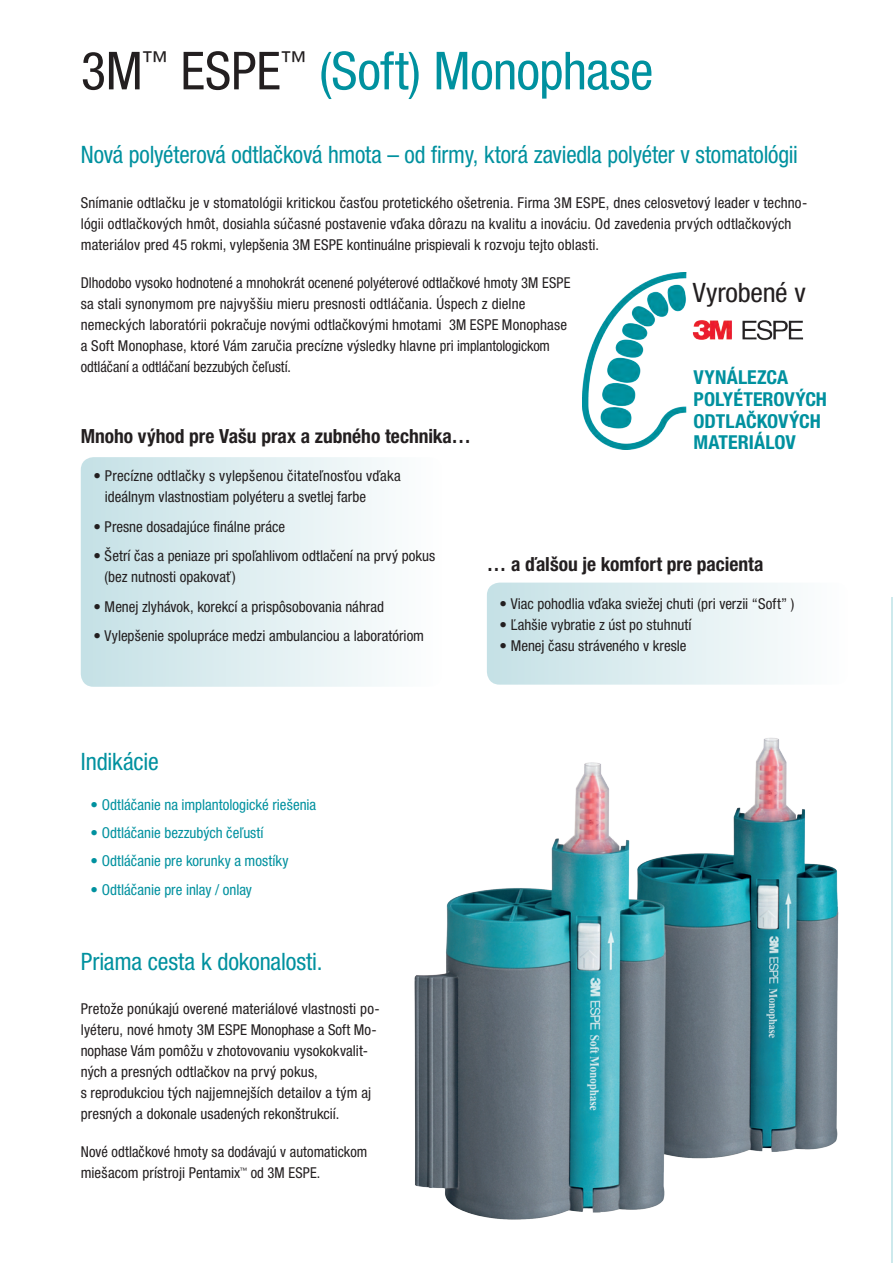
<style>
.page{position:relative;width:893px;height:1263px;background:#fff}
.page>*{position:absolute;margin:0;border:0;box-sizing:border-box;transform-origin:0 0}
.t1{font:condensed 52.5px "Helvetica Neue LT Pro";letter-spacing:-.005em;color:#00919f}
.t2{font:condensed 26.7px "Helvetica Neue LT Pro";letter-spacing:-.01em;color:#231f20;scale:1.05 1}
.t3{font:condensed 24px "Helvetica Neue LT Pro";letter-spacing:-.01em;color:#00919f}
.t4{font:700 condensed 19.5px "Helvetica Neue LT Pro";color:#231f20}
.t5{font:700 condensed 19.2px/21.6px "Helvetica Neue LT Pro";color:#00919f;scale:1.04 1}
.t6{font:condensed 15px/21px "Helvetica Neue LT Pro";letter-spacing:.005em;color:#231f20}
.t7{font:condensed 15px "Helvetica Neue LT Pro";color:#00919f}
.s1{color:#231f20}
</style>
<div class="page">
<img style="left:414px;top:719px;width:479px;height:544px">
<div style="left:81px;top:457px;width:361px;height:230px;background:linear-gradient(to right,#c5e1e6,#fefefe);border-radius:13px"></div>
<div style="left:487px;top:583px;width:361px;height:102px;background:linear-gradient(to right,#c5e1e6,#fefefe);border-radius:13px"></div>
<img style="left:582px;top:272px;width:222px;height:178px">
<h1 class="t1" style="left:81px;top:40px;width:574px"><span class="s1">3M</span><sup>™</sup> <span class="s1">ESPE</span><sup>™</sup> (Soft) Monophase</h1>
<h3 class="t3" style="left:81px;top:141px;width:719px">Nová polyéterová odtlačková hmota – od firmy, ktorá zaviedla polyéter v stomatológii</h3>
<p class="t6" style="left:81px;top:192px;width:728px">Snímanie odtlačku je v stomatológii kritickou časťou protetického ošetrenia. Firma 3M ESPE, dnes celosvetový leader v techno&shy;lógii odtlačkových hmôt, dosiahla súčasné postavenie vďaka dôrazu na kvalitu a inováciu. Od zavedenia prvých odtlačkových materiálov pred 45 rokmi, vylepšenia 3M ESPE kontinuálne prispievali k rozvoju tejto oblasti.</p>
<p class="t6" style="left:81px;top:272px;width:491px">Dlhodobo vysoko hodnotené a mnohokrát ocenené polyéterové odtlačkové hmoty 3M ESPE sa stali synonymom pre najvyššiu mieru presnosti odtláčania. Úspech z dielne nemeckých laboratórii pokračuje novými odtlačkovými hmotami 3M ESPE Monophase a Soft Monophase, ktoré Vám zaručia precízne výsledky hlavne pri implantologickom odtláčaní a odtláčaní bezzubých čeľustí.</p>
<h2 class="t2" style="left:693px;top:277px;width:109px">Vyrobené v</h2>
<p class="t5" style="left:693px;top:367px;width:130px">VYNÁLEZCA<br>POLYÉTEROVÝCH<br>ODTLAČKOVÝCH<br>MATERIÁLOV</p>
<h3 class="t4" style="left:81px;top:425px;width:392px">Mnoho výhod pre Vašu prax a zubného technika…</h3>
<p class="t6" style="left:105px;top:465px;width:297px;text-indent:-11px">• Precízne odtlačky s vylepšenou čitateľnosťou vďaka ideálnym vlastnostiam polyéteru a svetlej farbe</p>
<p class="t6" style="left:94px;top:516px;width:193px">• Presne dosadajúce finálne práce</p>
<p class="t6" style="left:104px;top:545px;width:332px;text-indent:-11px">• Šetrí čas a peniaze pri spoľahlivom odtlačení na prvý pokus (bez nutnosti opakovať)</p>
<p class="t6" style="left:94px;top:596px;width:292px">• Menej zlyhávok, korekcí a prispôsobovania náhrad</p>
<p class="t6" style="left:94px;top:625px;width:332px">• Vylepšenie spolupráce medzi ambulanciou a laboratóriom</p>
<h3 class="t4" style="left:487px;top:552px;width:278px">… a ďalšou je komfort pre pacienta</h3>
<p class="t6" style="left:500px;top:593px;width:296px">• Viac pohodlia vďaka sviežej chuti (pri verzii “Soft” )</p>
<p class="t6" style="left:500px;top:614px;width:193px">• Ľahšie vybratie z úst po stuhnutí</p>
<p class="t6" style="left:500px;top:635px;width:188px">• Menej času stráveného v kresle</p>
<h3 class="t3" style="left:81px;top:747px;width:80px">Indikácie</h3>
<p class="t7" style="left:91px;top:796px;width:227px">• Odtláčanie na implantologické riešenia</p>
<p class="t7" style="left:91px;top:824px;width:175px">• Odtláčanie bezzubých čeľustí</p>
<p class="t7" style="left:91px;top:852px;width:200px">• Odtláčanie pre korunky a mostíky</p>
<p class="t7" style="left:91px;top:880px;width:163px">• Odtláčanie pre inlay / onlay</p>
<h3 class="t3" style="left:81px;top:947px;width:243px">Priama cesta k dokonalosti.</h3>
<p class="t6" style="left:81px;top:998px;width:300px">Pretože ponúkajú overené materiálové vlastnosti po&shy;lyéteru, nové hmoty 3M ESPE Monophase a Soft Mo&shy;nophase Vám pomôžu v zhotovovaniu vysokokvalit&shy;ných a presných odtlačkov na prvý pokus,<br>s reprodukciou tých najjemnejších detailov a tým aj presných a dokonale usadených rekonštrukcií.</p>
<p class="t6" style="left:81px;top:1141px;width:288px">Nové odtlačkové hmoty sa dodávajú v automatickom miešacom prístroji Pentamix<sup>™</sup> od 3M ESPE.</p>
</div>
